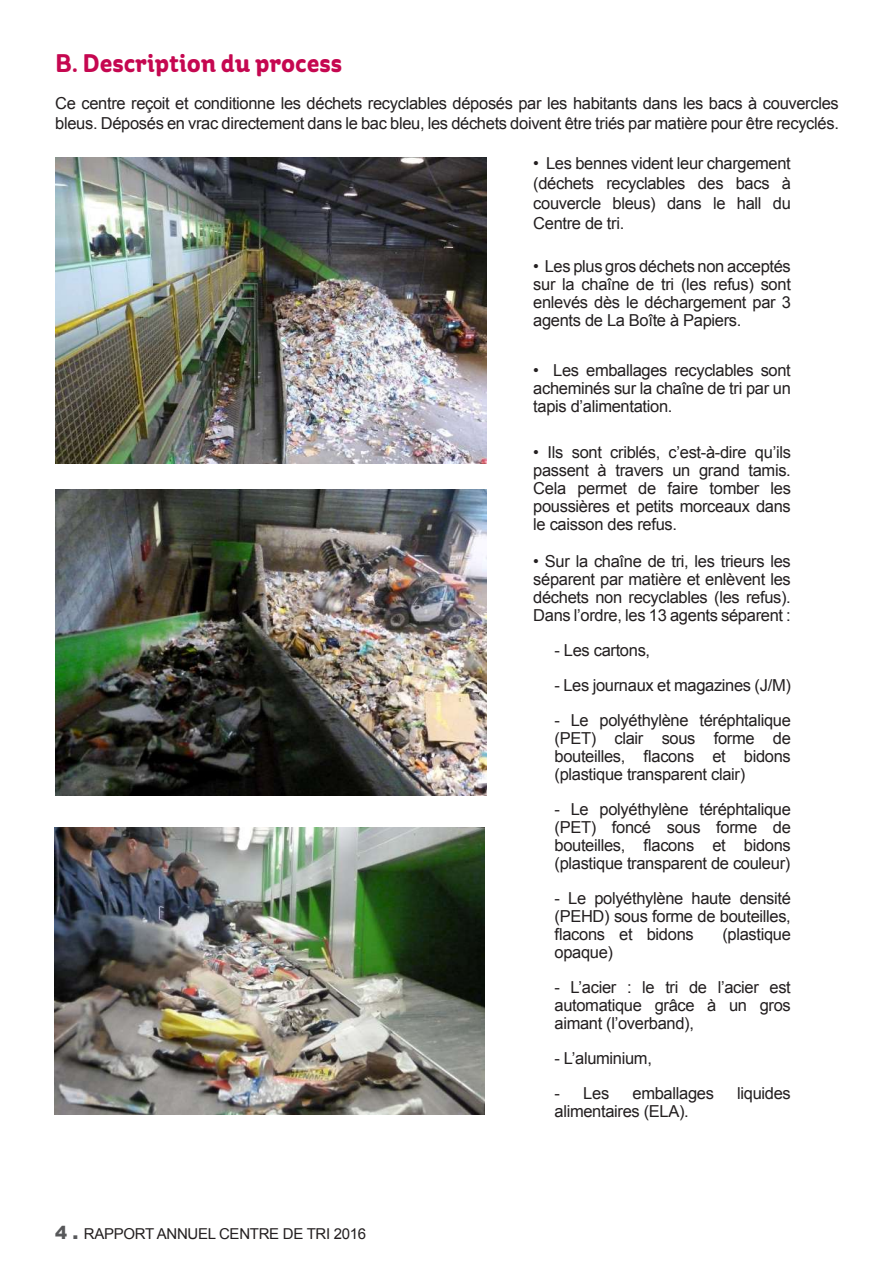
<style>
.page{position:relative;width:893px;height:1263px;background:#fff}
.page>*{position:absolute;margin:0;border:0;box-sizing:border-box;transform-origin:0 0}
.t1{font:700 25.5px "St Ryde";color:#c50750}
.t2{font:16.5px/18px "Arial";letter-spacing:-.02em;color:#231f20;text-align:justify}
.t3{font:15px "Arial";letter-spacing:-.02em;color:#231f20}
.s1{font-weight:900;font-size:18px;color:#57585a}
</style>
<div class="page">
<img style="left:55px;top:157px;width:431px;height:306px">
<img style="left:55px;top:489px;width:431px;height:306px">
<img style="left:54px;top:827px;width:431px;height:287px">
<h1 class="t1" style="left:55px;top:48px;width:288px">B. Description du process</h1>
<p class="t2" style="left:55px;top:93px;width:785px;line-height:19.8px">Ce centre reçoit et conditionne les déchets recyclables déposés par les habitants dans les bacs à couvercles bleus. Déposés en vrac directement dans le bac bleu, les déchets doivent être triés par matière pour être recyclés.</p>
<p class="t2" style="left:533px;top:154px;width:259px;line-height:19.8px">• Les bennes vident leur chargement (déchets recyclables des bacs à couvercle bleus) dans le hall du Centre de tri.</p>
<p class="t2" style="left:533px;top:258px;width:259px">• Les plus gros déchets non acceptés sur la chaîne de tri (les refus) sont enlevés dès le déchargement par 3 agents de La Boîte à Papiers.</p>
<p class="t2" style="left:533px;top:361px;width:259px">• Les emballages recyclables sont acheminés sur la chaîne de tri par un tapis d’alimentation.</p>
<p class="t2" style="left:533px;top:443px;width:259px">• Ils sont criblés, c’est-à-dire qu’ils passent à travers un grand tamis.<br>Cela permet de faire tomber les poussières et petits morceaux dans le caisson des refus.</p>
<p class="t2" style="left:533px;top:552px;width:259px">• Sur la chaîne de tri, les trieurs les séparent par matière et enlèvent les déchets non recyclables (les refus).<br>Dans l’ordre, les 13 agents séparent :</p>
<p class="t2" style="left:554px;top:641px;width:97px">- Les cartons,</p>
<p class="t2" style="left:554px;top:676px;width:238px">- Les journaux et magazines (J/M)</p>
<p class="t2" style="left:554px;top:711px;width:238px">- Le polyéthylène téréphtalique (PET) clair sous forme de bouteilles, flacons et bidons (plastique transparent clair)</p>
<p class="t2" style="left:554px;top:800px;width:238px">- Le polyéthylène téréphtalique (PET) foncé sous forme de bouteilles, flacons et bidons (plastique transparent de couleur)</p>
<p class="t2" style="left:554px;top:889px;width:238px">- Le polyéthylène haute densité (PEHD) sous forme de bouteilles, flacons et bidons</p>
<p class="t2" style="left:722px;top:925px;width:70px">(plastique</p>
<p class="t3" style="left:55px;top:1224px;width:312px"><span class="s1">4 .</span> RAPPORT ANNUEL CENTRE DE TRI 2016</p>
<p class="t2" style="left:554px;top:943px;width:60px">opaque)</p>
<p class="t2" style="left:554px;top:978px;width:238px">- L’acier : le tri de l’acier est automatique grâce à un gros aimant (l’overband),</p>
<p class="t2" style="left:554px;top:1049px;width:99px">- L’aluminium,</p>
<p class="t2" style="left:554px;top:1084px;width:56px">- Les</p>
<p class="t2" style="left:632px;top:1084px;width:83px">emballages</p>
<p class="t2" style="left:737px;top:1084px;width:55px">liquides</p>
<p class="t2" style="left:554px;top:1102px;width:136px">alimentaires (ELA).</p>
</div>
